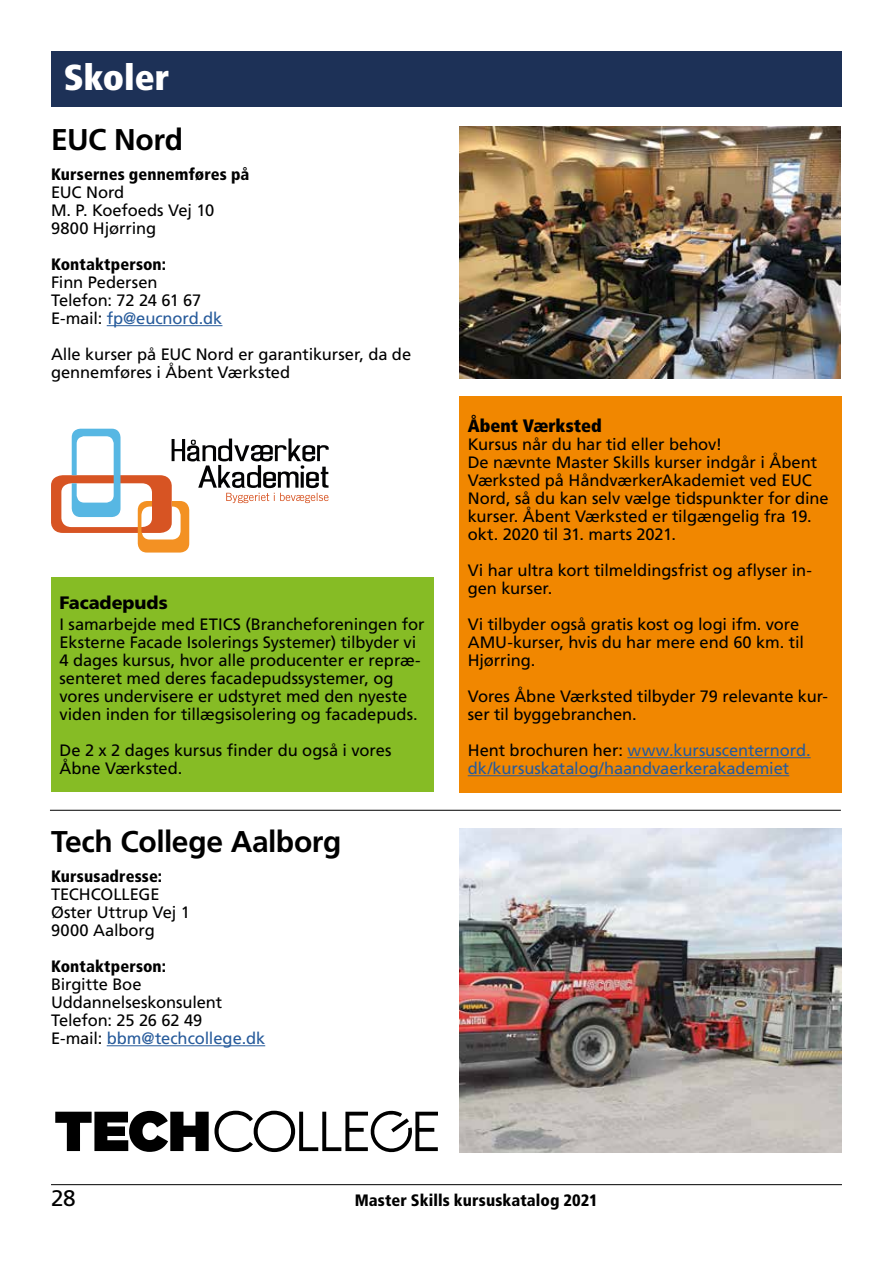
<style>
.page{position:relative;width:893px;height:1263px;background:#fff}
.page>*{position:absolute;margin:0;border:0;box-sizing:border-box;transform-origin:0 0}
.t1{font:900 condensed 36px "Frutiger LT Std";letter-spacing:-.005em;color:#fff}
.t2{font:700 30px "Frutiger LT Std";letter-spacing:-.015em;color:#000}
.t3{font:22.5px "Frutiger LT Std";color:#000}
.t4{font:900 condensed 18px "Frutiger LT Std";color:#000}
.t5{font:900 18px "Frutiger LT Std";letter-spacing:-.005em;color:#000}
.t6{font:16.5px/18px "Frutiger LT Std";letter-spacing:-.005em;color:#000}
.t7{font:900 condensed 16.5px "Frutiger LT Std";letter-spacing:.005em;color:#000}
.t8{font:16.5px/18px "Frutiger LT Std";letter-spacing:-.005em;color:#275b9b}
.s1{color:#275b9b}
.s2{color:#000}
</style>
<div class="page">
<hr style="left:51px;top:1184px;width:791px;height:1px;background:#000">
<hr style="left:107px;top:1045px;width:158px;height:1px;background:#275b9b">
<div style="left:51px;top:51px;width:791px;height:55px;background:#1d3157"></div>
<hr style="left:107px;top:325px;width:115px;height:1px;background:#275b9b">
<div style="left:51px;top:577px;width:383px;height:215px;background:#86bc25"></div>
<div style="left:459px;top:396px;width:383px;height:396px;background:#f18700"></div>
<hr style="left:627px;top:757px;width:184px;height:1px;background:#275b9b">
<hr style="left:468px;top:775px;width:321px;height:1px;background:#275b9b">
<svg style="left:51px;top:429px;width:278px;height:123px"></svg>
<svg style="left:55px;top:1111px;width:383px;height:41px"></svg>
<hr style="left:50px;top:810px;width:791px;height:1px;background:#000">
<img style="left:459px;top:126px;width:382px;height:252px">
<img style="left:459px;top:828px;width:383px;height:324px">
<h1 class="t1" style="left:64px;top:56px;width:107px">Skoler</h1>
<h2 class="t2" style="left:51px;top:122px;width:134px">EUC Nord</h2>
<p class="t7" style="left:51px;top:164px;width:200px">Kursernes gennemføres på</p>
<p class="t6" style="left:51px;top:183px;width:165px">EUC Nord<br>M. P. Koefoeds Vej 10<br>9800 Hjørring</p>
<p class="t7" style="left:51px;top:254px;width:117px">Kontaktperson:</p>
<p class="t6" style="left:51px;top:273px;width:173px">Finn Pedersen<br>Telefon: 72 24 61 67<br>E-mail: <span class="s1">fp@eucnord.dk</span></p>
<p class="t6" style="left:51px;top:345px;width:362px">Alle kurser på EUC Nord er garantikurser, da de gennemføres i Åbent Værksted</p>
<p class="t5" style="left:60px;top:592px;width:110px">Facadepuds</p>
<p class="t6" style="left:60px;top:615px;width:366px">I samarbejde med ETICS (Brancheforeningen for Eksterne Facade Isolerings Systemer) tilbyder vi 4 dages kursus, hvor alle producenter er repræ&shy;senteret med deres facadepudssystemer, og vores undervisere er udstyret med den nyeste viden inden for tillægsisolering og facadepuds.</p>
<p class="t6" style="left:60px;top:741px;width:333px">De 2 x 2 dages kursus finder du også i vores<br>Åbne Værksted.</p>
<h2 class="t2" style="left:51px;top:824px;width:292px">Tech College Aalborg</h2>
<p class="t7" style="left:51px;top:866px;width:113px">Kursusadresse:</p>
<p class="t6" style="left:51px;top:885px;width:141px">TECHCOLLEGE<br>Øster Uttrup Vej 1<br>9000 Aalborg</p>
<p class="t7" style="left:51px;top:956px;width:117px">Kontaktperson:</p>
<p class="t6" style="left:51px;top:975px;width:216px">Birgitte Boe<br>Uddannelseskonsulent<br>Telefon: 25 26 62 49<br>E-mail: <span class="s1">bbm@techcollege.dk</span></p>
<p class="t4" style="left:468px;top:415px;width:135px">Åbent Værksted</p>
<p class="t6" style="left:468px;top:435px;width:362px">Kursus når du har tid eller behov!<br>De nævnte Master Skills kurser indgår i Åbent Værksted på HåndværkerAkademiet ved EUC Nord, så du kan selv vælge tidspunkter for dine kurser. Åbent Værksted er tilgængelig fra 19. okt. 2020 til 31. marts 2021.</p>
<p class="t6" style="left:468px;top:561px;width:346px">Vi har ultra kort tilmeldingsfrist og aflyser in&shy;gen kurser.</p>
<p class="t6" style="left:468px;top:615px;width:338px">Vi tilbyder også gratis kost og logi ifm. vore<br>AMU-kurser, hvis du har mere end 60 km. til<br>Hjørring.</p>
<p class="t6" style="left:468px;top:687px;width:362px">Vores Åbne Værksted tilbyder 79 relevante kur&shy;ser til byggebranchen.</p>
<p class="t8" style="left:468px;top:741px;width:344px"><span class="s2">Hent brochuren her:</span> www.kursuscenternord. dk/kursuskatalog/haandvaerkerakademiet</p>
<h3 class="t3" style="left:51px;top:1185px;width:26px">28</h3>
<p class="t7" style="left:355px;top:1190px;width:245px">Master Skills kursuskatalog 2021</p>
</div>
